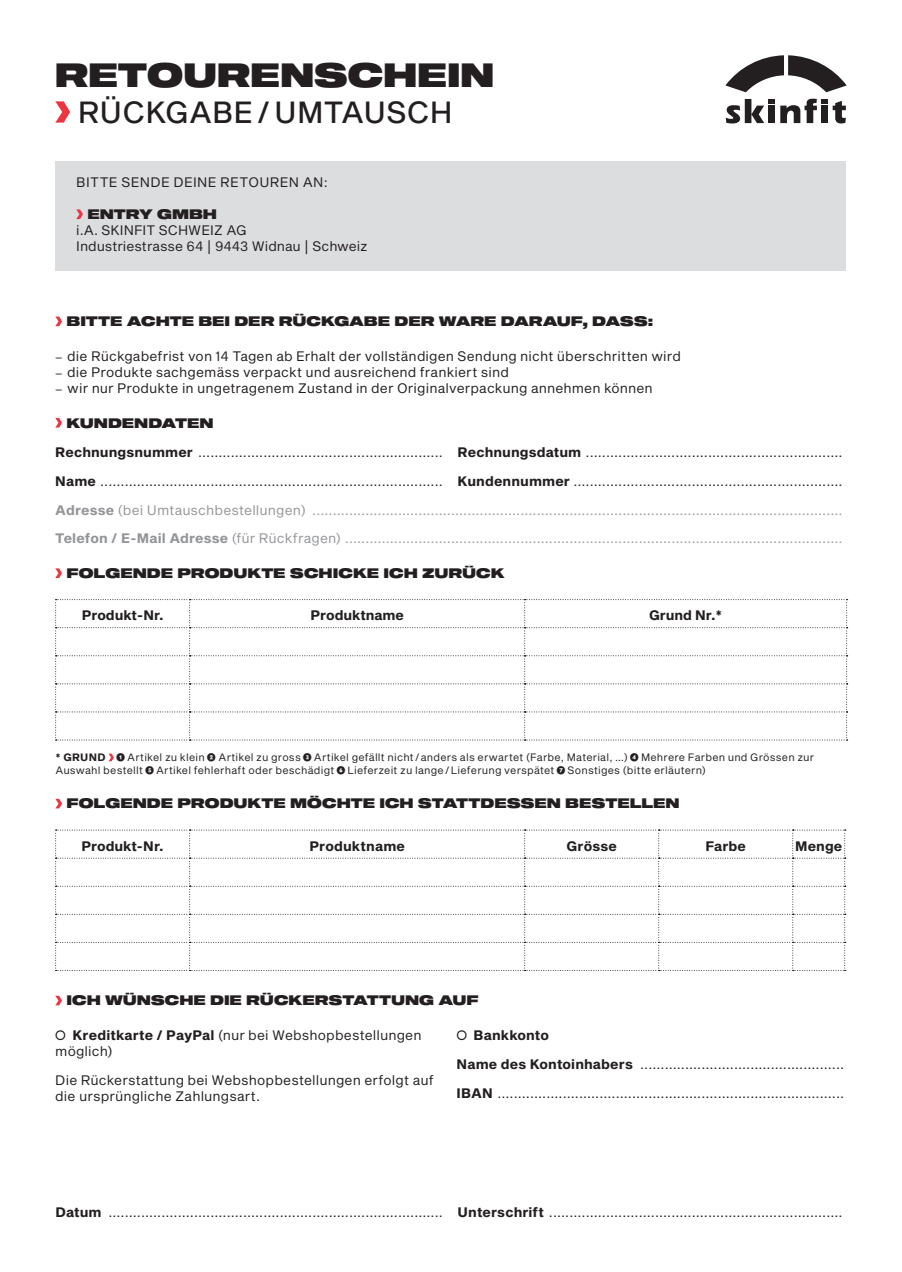
<style>
.page{position:relative;width:902px;height:1272px;background:#fff}
.page>*{position:absolute;margin:0;border:0;box-sizing:border-box;transform-origin:0 0}
.t1{font:33px "Sequel 100 Wide 95";letter-spacing:.025em;color:#231f20}
.t2{font:30px "Sequel Sans";color:#231f20}
.t3{font:13.5px/16.2px "Sequel Sans";letter-spacing:.01em;color:#231f20}
.t4{font:13.5px/29px "Sequel Sans";letter-spacing:.01em;color:#939598;text-align:justify}
.t5{font:13.5px "Sequel 100 Wide 95";letter-spacing:.03em;color:#231f20}
.t6{font:700 13.5px "Sequel Sans";color:#231f20}
.t7{font:10.5px/12.6px "Sequel Sans";letter-spacing:.02em;color:#231f20}
.s1{font-family:"Bauer Grotesk Pro"}
.s2{font-weight:700;color:#231f20}
.s3{color:#231f20}
.s4{font-weight:700}
.s5{font-family:"Bauer Grotesk Pro";font-weight:600}
</style>
<div class="page">
<svg style="left:725px;top:99px;width:49px;height:24px"></svg>
<svg style="left:780px;top:99px;width:65px;height:24px"></svg>
<svg style="left:725px;top:55px;width:121px;height:37px"></svg>
<div style="left:55px;top:161px;width:791px;height:109px;background:#dcdddf"></div>
<svg style="left:55px;top:316px;width:7px;height:10px"></svg>
<svg style="left:55px;top:418px;width:7px;height:9px"></svg>
<svg style="left:55px;top:568px;width:7px;height:10px"></svg>
<svg style="left:55px;top:798px;width:7px;height:10px"></svg>
<svg style="left:55px;top:995px;width:7px;height:10px"></svg>
<svg style="left:55px;top:599px;width:792px;height:141px"></svg>
<svg style="left:55px;top:829px;width:790px;height:142px"></svg>
<svg style="left:55px;top:101px;width:15px;height:22px"></svg>
<svg style="left:108px;top:753px;width:6px;height:8px"></svg>
<svg style="left:76px;top:209px;width:7px;height:10px"></svg>
<h1 class="t1" style="left:55px;top:51px;width:440px">RETOURENSCHEIN</h1>
<h2 class="t2" style="left:78px;top:90px;width:376px">RÜCKGABE/UMTAUSCH</h2>
<p class="t3" style="left:76px;top:174px;width:253px">BITTE SENDE DEINE RETOUREN AN:</p>
<p class="t5" style="left:88px;top:205px;width:131px">ENTRY GMBH</p>
<p class="t3" style="left:76px;top:223px;width:293px">i.A. SKINFIT SCHWEIZ AG<br>Industriestrasse 64 | 9443 Widnau | Schweiz</p>
<p class="t5" style="left:67px;top:312px;width:587px">BITTE ACHTE BEI DER RÜCKGABE DER WARE DARAUF, DASS:</p>
<p class="t3" style="left:55px;top:348px;width:627px"><span class="s1">–</span> die Rückgabefrist von 14 Tagen ab Erhalt der vollständigen Sendung nicht überschritten wird</p>
<p class="t3" style="left:55px;top:364px;width:455px"><span class="s1">–</span> die Produkte sachgemäss verpackt und ausreichend frankiert sind</p>
<p class="t3" style="left:55px;top:381px;width:599px"><span class="s1">–</span> wir nur Produkte in ungetragenem Zustand in der Originalverpackung annehmen können</p>
<p class="t5" style="left:67px;top:413px;width:148px">KUNDENDATEN</p>
<p class="t4" style="left:55px;top:438px;width:788px"><span class="s2">Rechnungsnummer</span> <span class="s3">............................................................</span> <span class="s2">Rechnungsdatum</span> <span class="s3">...............................................................<br></span><span class="s2">Name</span> <span class="s3">....................................................................................</span> <span class="s2">Kundennummer</span> <span class="s3">..................................................................<br></span><span class="s4">Adresse</span> (bei Umtauschbestellungen) ..................................................................................................................................<br><span class="s4">Telefon / E-Mail Adresse</span> (für Rückfragen) ..........................................................................................................................</p>
<p class="t5" style="left:67px;top:563px;width:439px">FOLGENDE PRODUKTE SCHICKE ICH ZURÜCK</p>
<p class="t6" style="left:82px;top:606px;width:83px">Produkt-Nr.</p>
<p class="t6" style="left:310px;top:606px;width:95px">Produktname</p>
<p class="t6" style="left:649px;top:606px;width:75px">Grund Nr.*</p>
<p class="t7" style="left:55px;top:751px;width:760px"><span class="s4">* GRUND</span> <span class="s5">❶</span> Artikel zu klein <span class="s5">❷</span> Artikel zu gross <span class="s5">❸</span> Artikel gefällt nicht/anders als erwartet (Farbe, Material, …) <span class="s5">❹</span> Mehrere Farben und Grössen zur<br>Auswahl bestellt <span class="s5">❺</span> Artikel fehlerhaft oder beschädigt <span class="s5">❻</span> Lieferzeit zu lange/Lieferung verspätet <span class="s5">❼</span> Sonstiges (bitte erläutern)</p>
<p class="t5" style="left:67px;top:794px;width:614px">FOLGENDE PRODUKTE MÖCHTE ICH STATTDESSEN BESTELLEN</p>
<p class="t6" style="left:81px;top:836px;width:84px">Produkt-Nr.</p>
<p class="t6" style="left:309px;top:836px;width:97px">Produktname</p>
<p class="t6" style="left:566px;top:836px;width:52px">Grösse</p>
<p class="t6" style="left:705px;top:836px;width:42px">Farbe</p>
<p class="t6" style="left:795px;top:836px;width:49px">Menge</p>
<p class="t5" style="left:67px;top:990px;width:413px">ICH WÜNSCHE DIE RÜCKERSTATTUNG AUF</p>
<p class="t3" style="left:55px;top:1027px;width:368px"><span class="s5">○</span> <span class="s4">Kreditkarte / PayPal</span> (nur bei Webshopbestellungen möglich)</p>
<p class="t3" style="left:55px;top:1072px;width:380px">Die Rückerstattung bei Webshopbestellungen erfolgt auf die ursprüngliche Zahlungsart.</p>
<p class="t3" style="left:456px;top:1021px;width:389px;line-height:29px"><span class="s5">○</span> <span class="s4">Bankkonto<br>Name des Kontoinhabers</span> ..................................................<br><span class="s4">IBAN</span> .....................................................................................</p>
<p class="t3" style="left:55px;top:1204px;width:788px"><span class="s4">Datum</span> .................................................................................. <span class="s4">Unterschrift</span> ........................................................................</p>
</div>
